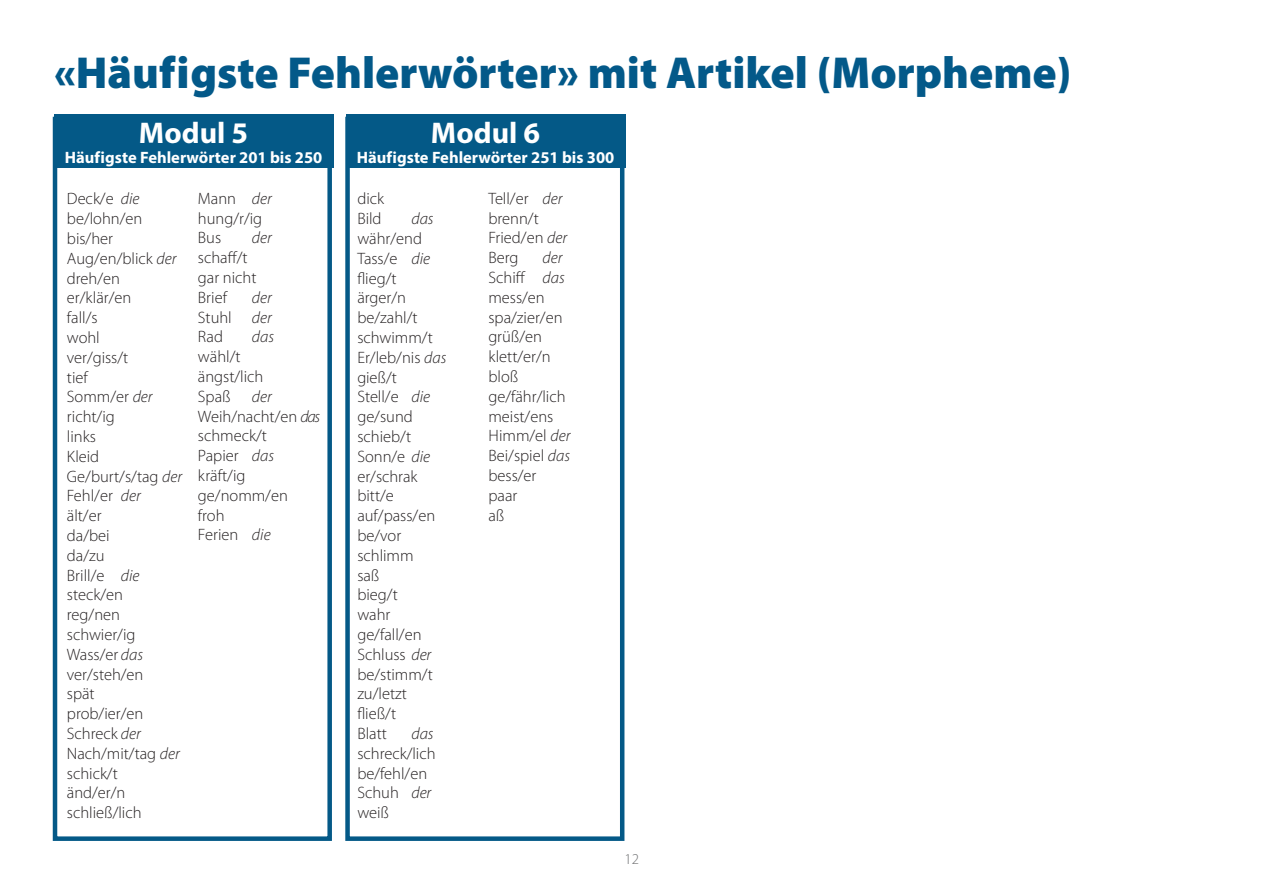
<style>
.page{position:relative;width:1263px;height:893px;background:#fff}
.page>*{position:absolute;margin:0;border:0;box-sizing:border-box;transform-origin:0 0}
.t1{font:900 45px "Myriad Pro";color:#035989}
.t2{font:700 30px "Myriad Pro";color:#fff}
.t3{font:300 16.5px/19.8px "Myriad Pro";color:#252122}
.t4{font:700 16.5px "Myriad Pro";color:#fff}
.t5{font:italic 300 16.5px "Myriad Pro";color:#252122}
.t6{font:300 15px "Myriad Pro";color:#6f7072}
.s1{font-style:italic}
</style>
<div class="page">
<div style="left:54px;top:115px;width:279px;height:53px;background:#045987"></div>
<div style="left:346px;top:115px;width:279px;height:53px;background:#045987"></div>
<div style="left:53px;top:117px;width:279px;height:724px;border:4px solid #045987"></div>
<div style="left:345px;top:117px;width:279px;height:724px;border:4px solid #045987"></div>
<h1 class="t1" style="left:54px;top:43px;width:1019px">«Häufigste Fehlerwörter» mit Artikel (Morpheme)</h1>
<h2 class="t2" style="left:139px;top:113px;width:111px">Modul 5</h2>
<p class="t4" style="left:65px;top:146px;width:259px">Häufigste Fehlerwörter 201 bis 250</p>
<p class="t3" style="left:67px;top:189px;width:117px">Deck/e <span class="s1">die </span>be/lohn/en bis/her<br>Aug/en/blick <span class="s1">der </span>dreh/en er/klär/en<br>fall/s<br>wohl<br>ver/giss/t<br>tief<br>Somm/er <span class="s1">der </span>richt/ig<br>links<br>Kleid<br>Ge/burt/s/tag <span class="s1">der<br></span>Fehl/er <span class="s1">der<br></span>ält/er<br>da/bei<br>da/zu<br>Brill/e <span class="s1">die </span>steck/en<br>reg/nen schwier/ig<br>Wass/er <span class="s1">das </span>ver/steh/en<br>spät<br>prob/ier/en<br>Schreck <span class="s1">der<br></span>Nach/mit/tag <span class="s1">der </span>schick/t<br>änd/er/n schließ/lich</p>
<p class="t3" style="left:198px;top:188px;width:76px">Mann <span class="s1">der </span>hung/r/ig<br>Bus</p>
<h2 class="t2" style="left:431px;top:113px;width:111px">Modul 6</h2>
<p class="t4" style="left:357px;top:146px;width:259px">Häufigste Fehlerwörter 251 bis 300</p>
<p class="t3" style="left:357px;top:189px;width:28px">dick<br>Bild</p>
<p class="t3" style="left:488px;top:188px;width:80px">Tell/er <span class="s1">der </span>brenn/t<br>Fried/en <span class="s1">der<br></span>Berg</p>
<p class="t5" style="left:411px;top:209px;width:24px">das</p>
<p class="t3" style="left:357px;top:228px;width:91px">währ/end<br>Tass/e <span class="s1">die </span>flieg/t ärger/n be/zahl/t schwimm/t<br>Er/leb/nis <span class="s1">das </span>gieß/t<br>Stell/e <span class="s1">die </span>ge/sund schieb/t<br>Sonn/e <span class="s1">die </span>er/schrak bitt/e auf/pass/en be/vor schlimm<br>saß<br>bieg/t<br>wahr ge/fall/en<br>Schluss <span class="s1">der </span>be/stimm/t zu/letzt fließ/t<br>Blatt</p>
<p class="t5" style="left:252px;top:228px;width:21px">der</p>
<p class="t3" style="left:198px;top:248px;width:60px">schaff/t gar nicht<br>Brief</p>
<p class="t3" style="left:488px;top:248px;width:83px;text-indent:54px"><span class="s1">der<br></span>Schiff <span class="s1">das </span>mess/en spa/zier/en grüß/en klett/er/n bloß ge/fähr/lich meist/ens<br>Himm/el <span class="s1">der<br></span>Bei/spiel <span class="s1">das </span>bess/er<br>paar<br>aß</p>
<p class="t3" style="left:198px;top:287px;width:76px;text-align:justify;text-indent:54px"><span class="s1">der </span>Stuhl <span class="s1">der </span>Rad</p>
<p class="t5" style="left:252px;top:327px;width:24px">das</p>
<p class="t3" style="left:198px;top:347px;width:67px">wähl/t ängst/lich<br>Spaß</p>
<p class="t3" style="left:198px;top:386px;width:124px;text-indent:54px"><span class="s1">der<br></span>Weih/nacht/en <span class="s1">das </span>schmeck/t<br>Papier <span class="s1">das </span>kräft/ig ge/nomm/en<br>froh<br>Ferien <span class="s1">die</span></p>
<p class="t5" style="left:411px;top:724px;width:24px">das</p>
<p class="t3" style="left:357px;top:743px;width:80px">schreck/lich be/fehl/en<br>Schuh <span class="s1">der </span>weiß</p>
<p class="t6" style="left:625px;top:850px;width:16px">12</p>
</div>
